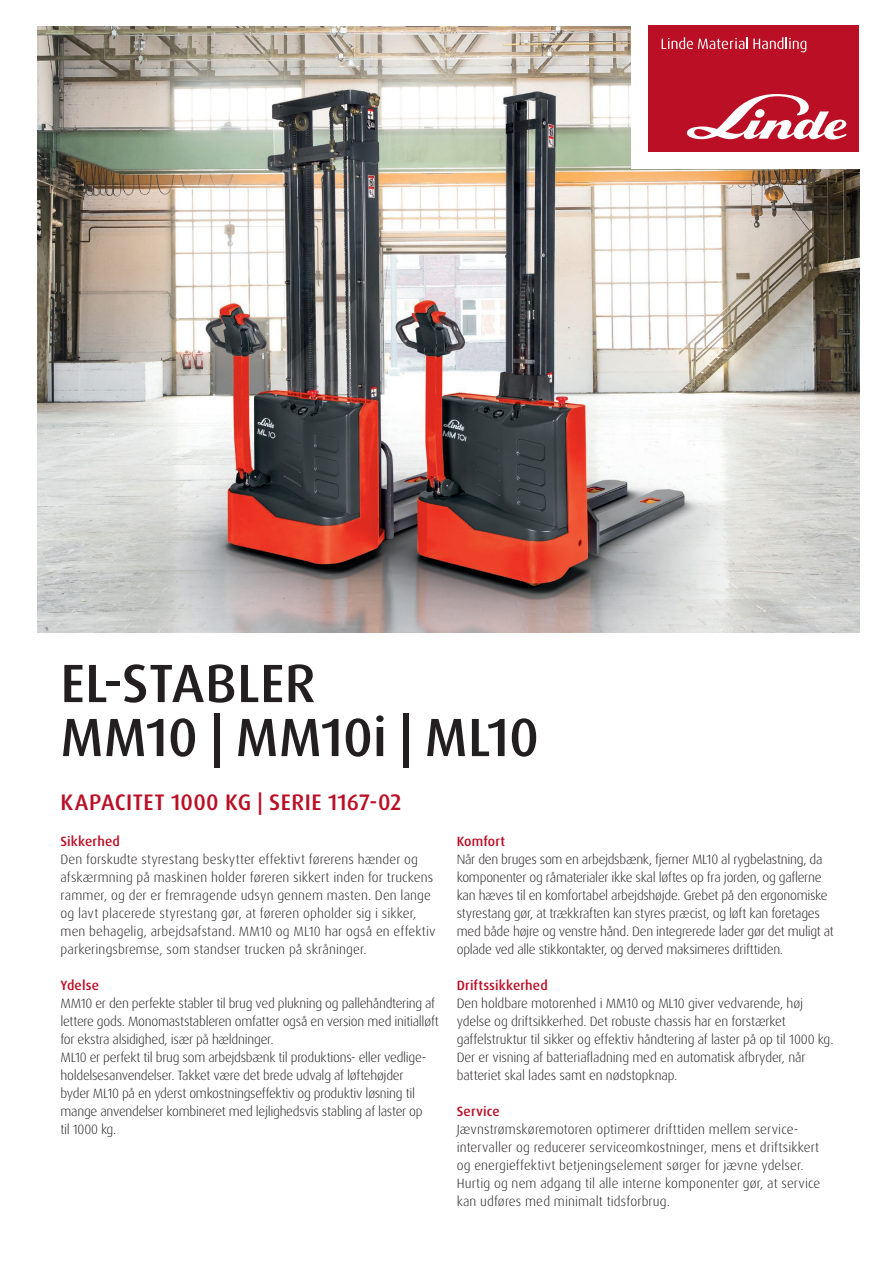
<style>
.page{position:relative;width:893px;height:1263px;background:#fff}
.page>*{position:absolute;margin:0;border:0;box-sizing:border-box;transform-origin:0 0}
.t1{font:500 54px/54px "Dax Pro";letter-spacing:.005em;color:#231f20}
.t2{font:500 22.5px "Dax Pro";letter-spacing:.015em;color:#ba0f25}
.t3{font:300 13.5px/18px "Dax Pro";letter-spacing:-.015em;color:#231f20}
.t4{font:300 13.5px/18px "Dax Pro";letter-spacing:.01em;color:#231f20}
.t5{font:300 13.5px/18px "Dax Pro";letter-spacing:.005em;color:#231f20}
.t6{font:500 13.5px "Dax Pro";letter-spacing:.01em;color:#ba0f25}
</style>
<div class="page">
<img style="left:37px;top:26px;width:822px;height:606px">
<div style="left:631px;top:0;width:253px;height:169px;background:#fff"></div>
<div style="left:648px;top:26px;width:211px;height:126px;background:#ba0f25"></div>
<svg style="left:687px;top:94px;width:160px;height:46px"></svg>
<svg style="left:662px;top:37px;width:144px;height:15px"></svg>
<h1 class="t1" style="left:61px;top:657px;width:480px">EL-STABLER<br>MM10 | MM10i | ML10</h1>
<h2 class="t2" style="left:61px;top:788px;width:342px">KAPACITET 1000 KG | SERIE 1167-02</h2>
<p class="t6" style="left:61px;top:833px;width:61px">Sikkerhed</p>
<p class="t4" style="left:61px;top:850px;width:376px">Den forskudte styrestang beskytter effektivt førerens hænder og afskærmning på maskinen holder føreren sikkert inden for truckens rammer, og der er fremragende udsyn gennem masten. Den lange og lavt placerede styrestang gør, at føreren opholder sig i sikker, men behagelig, arbejdsafstand. MM10 og ML10 har også en effektiv parkeringsbremse, som standser trucken på skråninger.</p>
<p class="t6" style="left:61px;top:977px;width:40px">Ydelse</p>
<p class="t3" style="left:61px;top:994px;width:380px">MM10 er den perfekte stabler til brug ved plukning og pallehåndtering af lettere gods. Monomaststableren omfatter også en version med initialløft for ekstra alsidighed, især på hældninger.<br>ML10 er perfekt til brug som arbejdsbænk til produktions- eller vedlige&shy;holdelsesanvendelser. Takket være det brede udvalg af løftehøjder<br>byder ML10 på en yderst omkostningseffektiv og produktiv løsning til mange anvendelser kombineret med lejlighedsvis stabling af laster op<br>til 1000 kg.</p>
<p class="t6" style="left:457px;top:833px;width:50px">Komfort</p>
<p class="t3" style="left:457px;top:850px;width:379px">Når den bruges som en arbejdsbænk, fjerner ML10 al rygbelastning, da komponenter og råmaterialer ikke skal løftes op fra jorden, og gaflerne kan hæves til en komfortabel arbejdshøjde. Grebet på den ergonomiske styrestang gør, at trækkraften kan styres præcist, og løft kan foretages med både højre og venstre hånd. Den integrerede lader gør det muligt at oplade ved alle stikkontakter, og derved maksimeres drifttiden.</p>
<p class="t6" style="left:457px;top:977px;width:93px">Driftssikkerhed</p>
<p class="t3" style="left:457px;top:994px;width:378px">Den holdbare motorenhed i MM10 og ML10 giver vedvarende, høj ydelse og driftsikkerhed. Det robuste chassis har en forstærket gaffelstruktur til sikker og effektiv håndtering af laster på op til 1000 kg.<br>Der er visning af batteriafladning med en automatisk afbryder, når batteriet skal lades samt en nødstopknap.</p>
<p class="t6" style="left:457px;top:1103px;width:45px">Service</p>
<p class="t5" style="left:457px;top:1120px;width:365px">Jævnstrømskøremotoren optimerer drifttiden mellem service&shy;intervaller og reducerer serviceomkostninger, mens et driftsikkert og energieffektivt betjeningselement sørger for jævne ydelser.<br>Hurtig og nem adgang til alle interne komponenter gør, at service kan udføres med minimalt tidsforbrug.</p>
</div>
